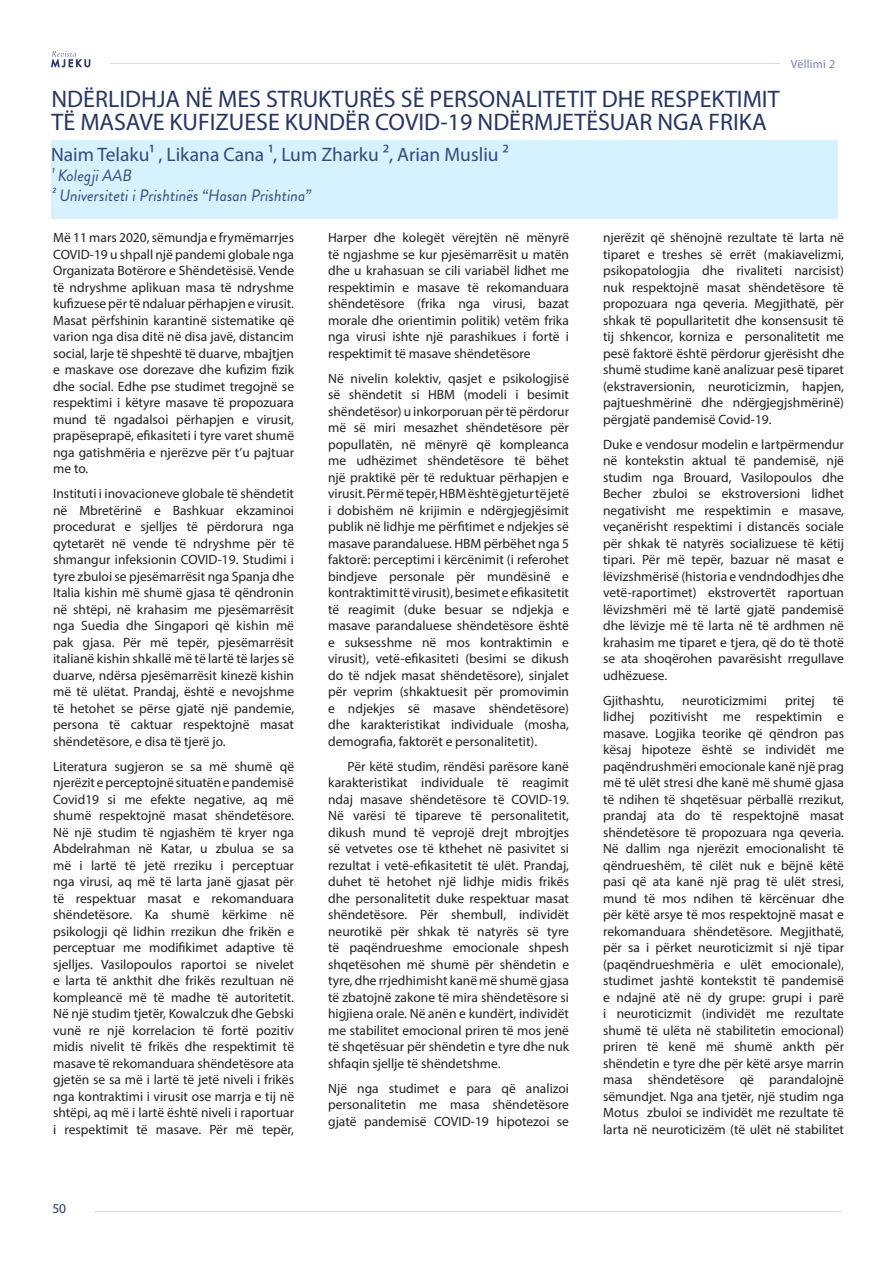
<style>
.page{position:relative;width:893px;height:1263px;background:#fff}
.page>*{position:absolute;margin:0;border:0;box-sizing:border-box;transform-origin:0 0}
.t1{font:24px/22.5px "Myriad Pro";color:#273565}
.t2{font:19.5px "Myriad Pro";color:#334a7d}
.t3{font:italic 16.5px "Brandon Grotesque";color:#334a7d}
.Paragraph_Style_1{font:13.5px/16.5px "Myriad Pro";color:#231f20;text-align:justify}
.t4{font:13.5px "Myriad Pro";color:#273565}
.t5{font:12px "Myriad Pro";letter-spacing:.02em;color:#7880ba}
</style>
<div class="page">
<hr style="left:111px;top:63px;width:669px;height:1px;background:#d6dbe6">
<hr style="left:96px;top:1211px;width:746px;height:1px;background:#d6dbe6">
<svg style="left:51px;top:51px;width:39px;height:17px"></svg>
<div style="left:51px;top:140px;width:787px;height:79px;background:#d6f2ff"></div>
<p class="t5" style="left:791px;top:57px;width:46px">Vëllimi 2</p>
<p class="t1" style="left:52px;top:88px;width:730px">NDËRLIDHJA NË MES STRUKTURËS SË PERSONALITETIT DHE RESPEKTIMIT<br>TË MASAVE KUFIZUESE KUNDËR COVID-19 NDËRMJETËSUAR NGA FRIKA</p>
<p class="t2" style="left:51px;top:143px;width:459px">Naim Telaku¹ , Likana Cana ¹, Lum Zharku ², Arian Musliu ²</p>
<p class="t3" style="left:51px;top:164px;width:83px">¹ Kolegji AAB</p>
<p class="t3" style="left:51px;top:184px;width:262px">² Universiteti i Prishtinës “Hasan Prishtina”</p>
<p class="Paragraph_Style_1" style="left:53px;top:229px;width:242px">Më 11 mars 2020, sëmundja e frymëmarrjes COVID-19 u shpall një pandemi globale nga Organizata Botërore e Shëndetësisë. Vende të ndryshme aplikuan masa të ndryshme kufizuese për të ndaluar përhapjen e virusit.<br>Masat përfshinin karantinë sistematike që varion nga disa ditë në disa javë, distancim social, larje të shpeshtë të duarve, mbajtjen e maskave ose dorezave dhe kufizim fizik dhe social. Edhe pse studimet tregojnë se respektimi i këtyre masave të propozuara mund të ngadalsoi përhapjen e virusit, prapëseprapë, efikasiteti i tyre varet shumë nga gatishmëria e njerëzve për t’u pajtuar me to.</p>
<p class="Paragraph_Style_1" style="left:53px;top:485px;width:242px">Instituti i inovacioneve globale të shëndetit në Mbretërinë e Bashkuar ekzaminoi procedurat e sjelljes të përdorura nga qytetarët në vende të ndryshme për të shmangur infeksionin COVID-19. Studimi i tyre zbuloi se pjesëmarrësit nga Spanja dhe Italia kishin më shumë gjasa të qëndronin në shtëpi, në krahasim me pjesëmarrësit nga Suedia dhe Singapori që kishin më pak gjasa. Për më tepër, pjesëmarrësit italianë kishin shkallë më të lartë të larjes së duarve, ndërsa pjesëmarrësit kinezë kishin më të ulëtat. Prandaj, është e nevojshme të hetohet se përse gjatë një pandemie, persona të caktuar respektojnë masat shëndetësore, e disa të tjerë jo.</p>
<p class="Paragraph_Style_1" style="left:53px;top:758px;width:242px">Literatura sugjeron se sa më shumë që njerëzit e perceptojnë situatën e pandemisë Covid19 si me efekte negative, aq më shumë respektojnë masat shëndetësore.<br>Në një studim të ngjashëm të kryer nga Abdelrahman në Katar, u zbulua se sa më i lartë të jetë rreziku i perceptuar nga virusi, aq më të larta janë gjasat për të respektuar masat e rekomanduara shëndetësore. Ka shumë kërkime në psikologji që lidhin rrezikun dhe frikën e perceptuar me modifikimet adaptive të sjelljes. Vasilopoulos raportoi se nivelet e larta të ankthit dhe frikës rezultuan në kompleancë më të madhe të autoritetit.<br>Në një studim tjetër, Kowalczuk dhe Gebski vunë re një korrelacion të fortë pozitiv midis nivelit të frikës dhe respektimit të masave të rekomanduara shëndetësore ata gjetën se sa më i lartë të jetë niveli i frikës nga kontraktimi i virusit ose marrja e tij në shtëpi, aq më i lartë është niveli i raportuar i respektimit të masave. Për më tepër,</p>
<p class="Paragraph_Style_1" style="left:328px;top:229px;width:242px">Harper dhe kolegët vërejtën në mënyrë të ngjashme se kur pjesëmarrësit u matën dhe u krahasuan se cili variabël lidhet me respektimin e masave të rekomanduara shëndetësore (frika nga virusi, bazat morale dhe orientimin politik) vetëm frika nga virusi ishte një parashikues i fortë i respektimit të masave shëndetësore</p>
<p class="Paragraph_Style_1" style="left:328px;top:370px;width:242px">Në nivelin kolektiv, qasjet e psikologjisë së shëndetit si HBM (modeli i besimit shëndetësor) u inkorporuan për të përdorur më së miri mesazhet shëndetësore për popullatën, në mënyrë që kompleanca me udhëzimet shëndetësore të bëhet një praktikë për të reduktuar përhapjen e virusit. Për më tepër, HBM është gjetur të jetë i dobishëm në krijimin e ndërgjegjësimit publik në lidhje me përfitimet e ndjekjes së masave parandaluese. HBM përbëhet nga 5 faktorë: perceptimi i kërcënimit (i referohet bindjeve personale për mundësinë e kontraktimit të virusit), besimet e efikasitetit të reagimit (duke besuar se ndjekja e masave parandaluese shëndetësore është e suksesshme në mos kontraktimin e virusit), vetë-efikasiteti (besimi se dikush do të ndjek masat shëndetësore), sinjalet për veprim (shkaktuesit për promovimin e ndjekjes së masave shëndetësore) dhe karakteristikat individuale (mosha, demografia, faktorët e personalitetit).</p>
<p class="Paragraph_Style_1" style="left:328px;top:758px;width:242px;text-indent:19px">Për këtë studim, rëndësi parësore kanë karakteristikat individuale të reagimit ndaj masave shëndetësore të COVID-19.<br>Në varësi të tipareve të personalitetit, dikush mund të veprojë drejt mbrojtjes së vetvetes ose të kthehet në pasivitet si rezultat i vetë-efikasitetit të ulët. Prandaj, duhet të hetohet një lidhje midis frikës dhe personalitetit duke respektuar masat shëndetësore. Për shembull, individët neurotikë për shkak të natyrës së tyre të paqëndrueshme emocionale shpesh shqetësohen më shumë për shëndetin e tyre, dhe rrjedhimisht kanë më shumë gjasa të zbatojnë zakone të mira shëndetësore si higjiena orale. Në anën e kundërt, individët me stabilitet emocional priren të mos jenë të shqetësuar për shëndetin e tyre dhe nuk shfaqin sjellje të shëndetshme.</p>
<p class="Paragraph_Style_1" style="left:328px;top:1080px;width:242px">Një nga studimet e para që analizoi personalitetin me masa shëndetësore gjatë pandemisë COVID-19 hipotezoi se</p>
<p class="Paragraph_Style_1" style="left:603px;top:229px;width:242px">njerëzit që shënojnë rezultate të larta në tiparet e treshes së errët (makiavelizmi, psikopatologjia dhe rivaliteti narcisist) nuk respektojnë masat shëndetësore të propozuara nga qeveria. Megjithatë, për shkak të popullaritetit dhe konsensusit të tij shkencor, korniza e personalitetit me pesë faktorë është përdorur gjerësisht dhe shumë studime kanë analizuar pesë tiparet (ekstraversionin, neuroticizmin, hapjen, pajtueshmërinë dhe ndërgjegjshmërinë) përgjatë pandemisë Covid-19.</p>
<p class="Paragraph_Style_1" style="left:603px;top:436px;width:242px">Duke e vendosur modelin e lartpërmendur në kontekstin aktual të pandemisë, një studim nga Brouard, Vasilopoulos dhe Becher zbuloi se ekstroversioni lidhet negativisht me respektimin e masave, veçanërisht respektimi i distancës sociale për shkak të natyrës socializuese të këtij tipari. Për më tepër, bazuar në masat e lëvizshmërisë (historia e vendndodhjes dhe vetë-raportimet) ekstrovertët raportuan lëvizshmëri më të lartë gjatë pandemisë dhe lëvizje më të larta në të ardhmen në krahasim me tiparet e tjera, që do të thotë se ata shoqërohen pavarësisht rregullave udhëzuese.</p>
<p class="Paragraph_Style_1" style="left:603px;top:692px;width:63px">Gjithashtu,</p>
<p class="Paragraph_Style_1" style="left:682px;top:692px;width:86px">neuroticizmimi</p>
<p class="Paragraph_Style_1" style="left:785px;top:692px;width:31px">pritej</p>
<p class="Paragraph_Style_1" style="left:603px;top:692px;width:242px;text-indent:230px">të lidhej pozitivisht me respektimin e masave. Logjika teorike që qëndron pas kësaj hipoteze është se individët me paqëndrushmëri emocionale kanë një prag më të ulët stresi dhe kanë më shumë gjasa të ndihen të shqetësuar përballë rrezikut, prandaj ata do të respektojnë masat shëndetësore të propozuara nga qeveria.<br>Në dallim nga njerëzit emocionalisht të qëndrueshëm, të cilët nuk e bëjnë këtë pasi që ata kanë një prag të ulët stresi, mund të mos ndihen të kërcënuar dhe për këtë arsye të mos respektojnë masat e rekomanduara shëndetësore. Megjithatë, për sa i përket neuroticizmit si një tipar (paqëndrueshmëria e ulët emocionale), studimet jashtë kontekstit të pandemisë e ndajnë atë në dy grupe: grupi i parë i neuroticizmit (individët me rezultate shumë të ulëta në stabilitetin emocional) priren të kenë më shumë ankth për shëndetin e tyre dhe për këtë arsye marrin masa shëndetësore që parandalojnë sëmundjet. Nga ana tjetër, një studim nga Motus zbuloi se individët me rezultate të larta në neuroticizëm (të ulët në stabilitet</p>
<p class="t4" style="left:52px;top:1200px;width:15px">50</p>
</div>
